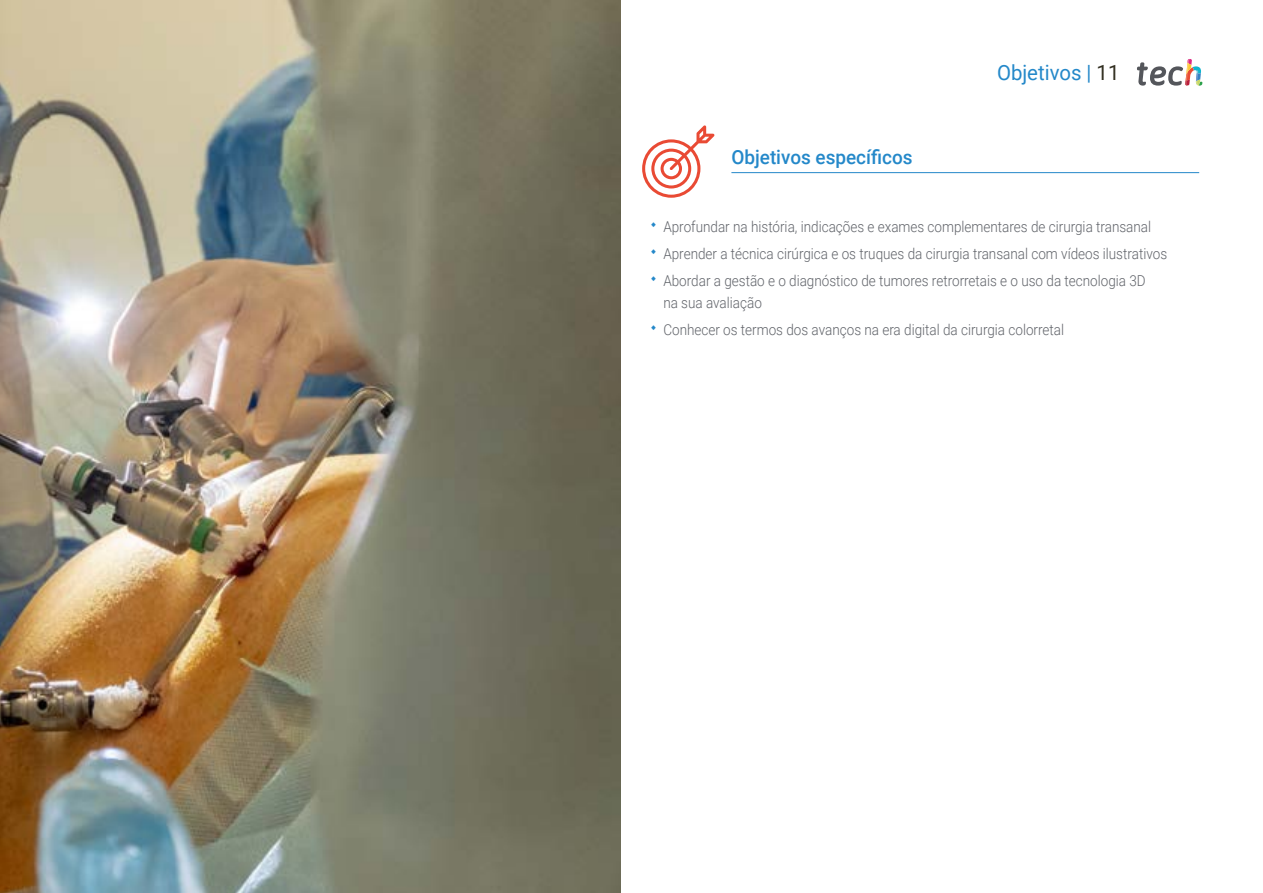
<style>
.page{position:relative;width:1263px;height:893px;background:#fff}
.page>*{position:absolute;margin:0;border:0;box-sizing:border-box;transform-origin:0 0}
.t1{font:21px "Roboto";color:#2488c9}
.t2{font:500 19.5px "Roboto";color:#2488c9}
.t3{font:300 15px/26.7px "Roboto";color:#61646a;scale:.9 1}
.s1{color:#312e20}
</style>
<div class="page">
<img style="left:0;top:0;width:621px;height:893px">
<hr style="left:731px;top:172px;width:468px;height:1px;background:#2488c9">
<svg style="left:642px;top:125px;width:72px;height:73px"></svg>
<svg style="left:1137px;top:59px;width:65px;height:27px"></svg>
<h2 class="t2" style="left:731px;top:144px;width:183px">Objetivos específicos</h2>
<h1 class="t1" style="left:997px;top:57px;width:124px">Objetivos | <span class="s1">11</span></h1>
<p class="t3" style="left:663px;top:213px;width:561px">Aprofundar na história, indicações e exames complementares de cirurgia transanal<br>Aprender a técnica cirúrgica e os truques da cirurgia transanal com vídeos ilustrativos<br>Abordar a gestão e o diagnóstico de tumores retrorretais e o uso da tecnologia 3D</p>
<p class="t3" style="left:663px;top:289px;width:447px">na sua avaliação<br>Conhecer os termos dos avanços na era digital da cirurgia colorretal</p>
</div>
